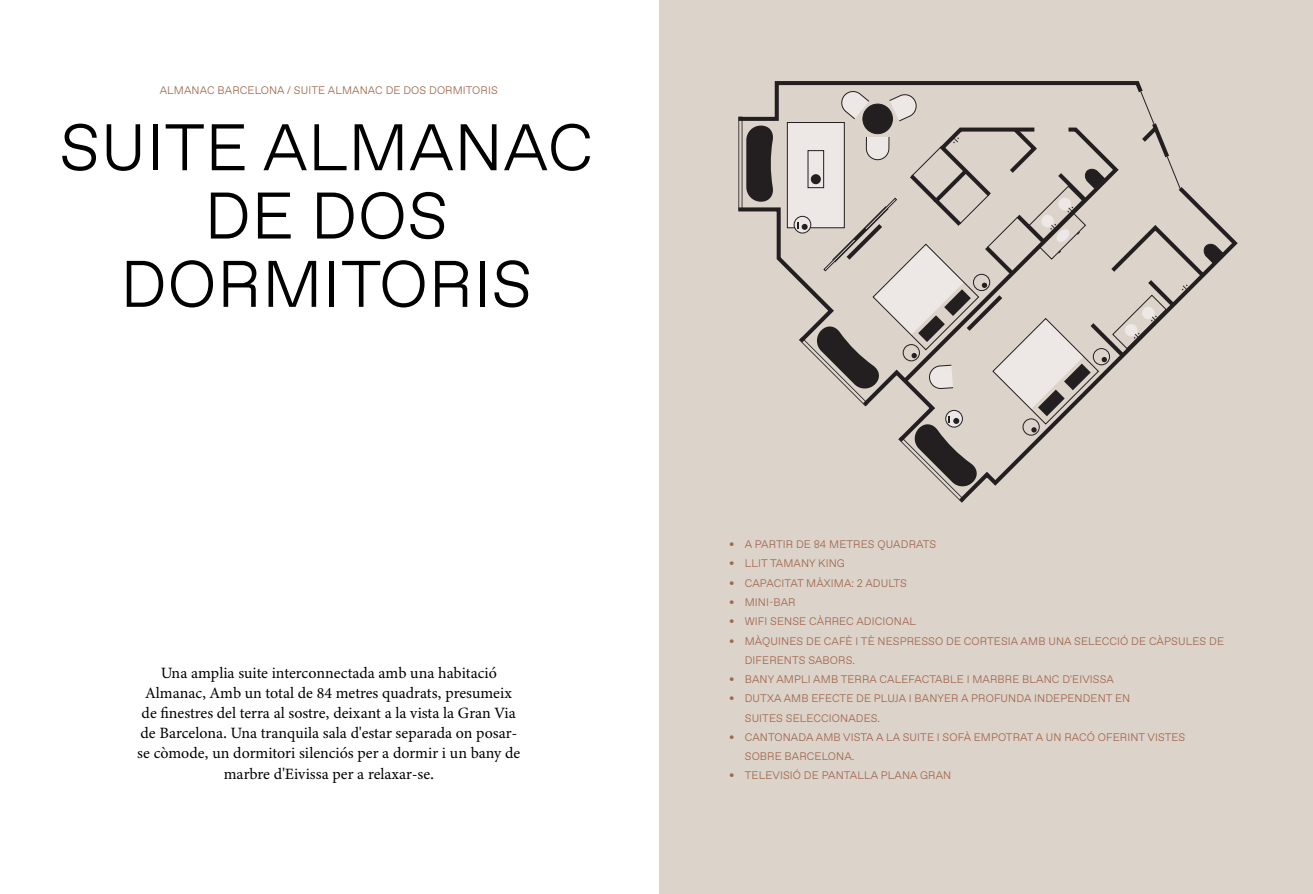
<style>
.page{position:relative;width:1313px;height:894px;background:#fff}
.page>*{position:absolute;margin:0;border:0;box-sizing:border-box;transform-origin:0 0}
.t1{font:300 65.62px/68.2px "Favorit Std";letter-spacing:.01em;color:#000;text-align:center}
.t2{font:15.75px/20.1px "Minion Variable Concept";color:#000;text-align:center}
.t3{font:300 10.94px/19.2px "Favorit Std";letter-spacing:.01em;color:#a1664b}
</style>
<div class="page">
<div style="left:659px;top:0;width:653px;height:893px;background:#dcd3cb"></div>
<svg style="left:738px;top:81px;width:486px;height:421px"></svg>
<p class="t3" style="left:160px;top:80px;width:339px">ALMANAC BARCELONA / SUITE ALMANAC DE DOS DORMITORIS</p>
<h1 class="t1" style="left:60px;top:111px;width:535px">SUITE ALMANAC<br>DE DOS<br>DORMITORIS</h1>
<p class="t2" style="left:137px;top:662px;width:384px">Una amplia suite interconnectada amb una habitació Almanac, Amb un total de 84 metres quadrats, presumeix de finestres del terra al sostre, deixant a la vista la Gran Via de Barcelona. Una tranquila sala d'estar separada on posar&shy;se còmode, un dormitori silenciós per a dormir i un bany de marbre d'Eivissa per a relaxar-se.</p>
<p class="t3" style="left:729px;top:534px;width:208px">• A PARTIR DE 84 METRES QUADRATS</p>
<p class="t3" style="left:729px;top:553px;width:117px">• LLIT TAMANY KING</p>
<p class="t3" style="left:729px;top:573px;width:179px">• CAPACITAT MÀXIMA: 2 ADULTS</p>
<p class="t3" style="left:729px;top:592px;width:68px">• MINI-BAR</p>
<p class="t3" style="left:729px;top:611px;width:188px">• WIFI SENSE CÀRREC ADICIONAL</p>
<p class="t3" style="left:745px;top:630px;width:481px;text-indent:-16px">• MÀQUINES DE CAFÈ I TÈ NESPRESSO DE CORTESIA AMB UNA SELECCIÓ DE CÀPSULES DE<br>DIFERENTS SABORS.</p>
<p class="t3" style="left:729px;top:669px;width:386px">• BANY AMPLI AMB TERRA CALEFACTABLE I MARBRE BLANC D'EIVISSA</p>
<p class="t3" style="left:745px;top:688px;width:387px;text-indent:-16px">• DUTXA AMB EFECTE DE PLUJA I BANYER A PROFUNDA INDEPENDENT EN<br>SUITES SELECCIONADES.</p>
<p class="t3" style="left:745px;top:727px;width:442px;text-indent:-16px">• CANTONADA AMB VISTA A LA SUITE I SOFÀ EMPOTRAT A UN RACÓ OFERINT VISTES<br>SOBRE BARCELONA.</p>
<p class="t3" style="left:729px;top:765px;width:224px">• TELEVISIÓ DE PANTALLA PLANA GRAN</p>
</div>
